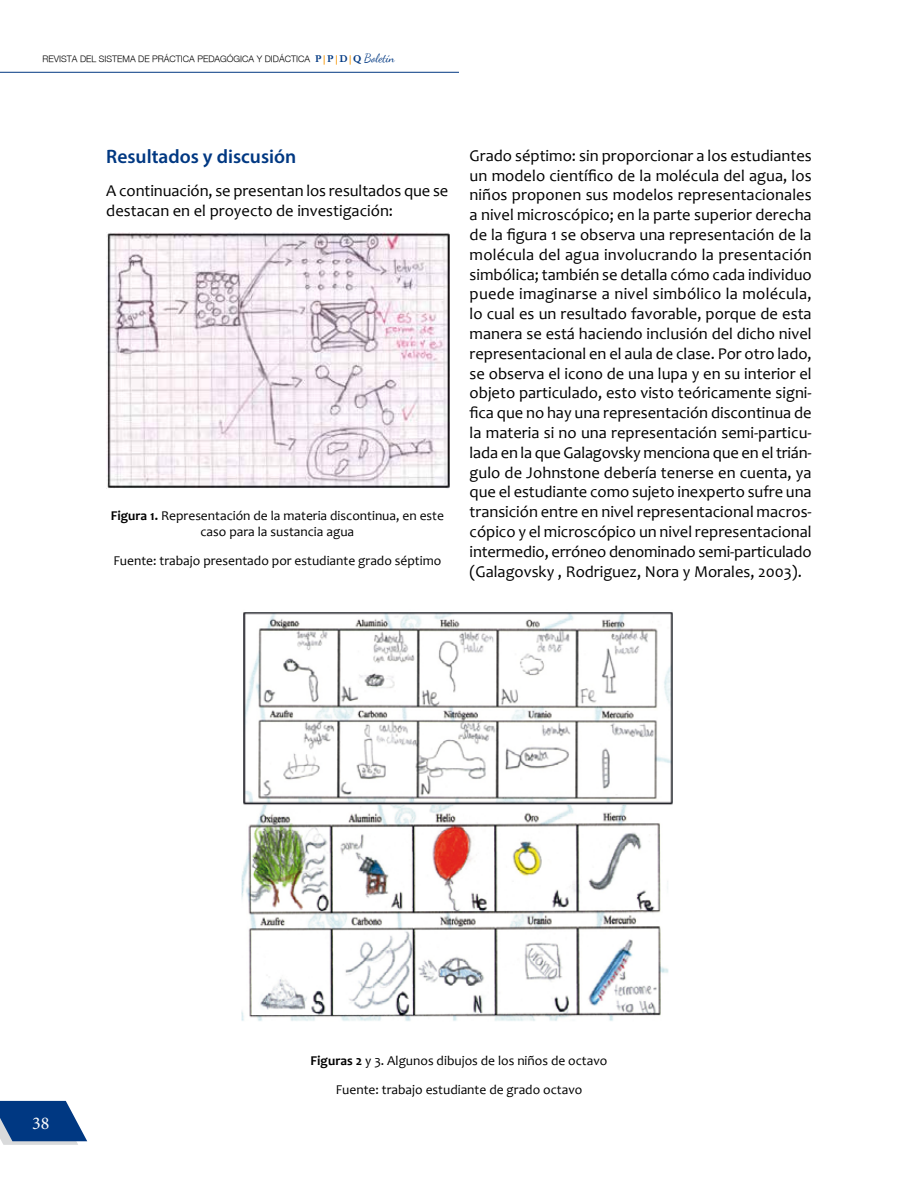
<style>
.page{position:relative;width:918px;height:1188px;background:#fff}
.page>*{position:absolute;margin:0;border:0;box-sizing:border-box;transform-origin:0 0}
.t1{font:600 19.5px "Myriad Pro";color:#003882}
.t2{font:18px "Minion Pro";color:#fff}
.t3{font:16.5px/19.8px "Candara";color:#000}
.t4{font:13.5px/16.2px "Candara";color:#000;text-align:center}
.t5{font:300 9px "Helvetica Neue";color:#000}
.s1{font-family:"Garamond";font-weight:700;font-size:10.5px;color:#003882}
.s2{font-family:"Garamond";font-weight:700;font-size:10.5px;color:#f39400}
.s3{font-family:"Dancing Script OT";font-weight:400;font-size:12px;color:#003882}
.s4{font-weight:700}
</style>
<div class="page">
<svg style="left:0;top:1101px;width:87px;height:44px;background:#37629b"></svg>
<hr style="left:0;top:72px;width:459px;height:1px;background:#003882">
<img style="left:107px;top:232px;width:343px;height:256px">
<img style="left:241px;top:612px;width:432px;height:409px">
<p class="t5" style="left:43px;top:53px;width:354px">REVISTA DEL SISTEMA DE PRÁCTICA PEDAGÓGICA Y DIDÁCTICA <span class="s1">P</span><span class="s2">|</span><span class="s1">P</span><span class="s2">|</span><span class="s1">D</span><span class="s2">|</span><span class="s1">Q</span> <span class="s3">Boletín</span></p>
<p class="t1" style="left:106px;top:144px;width:192px">Resultados y discusión</p>
<p class="t3" style="left:106px;top:181px;width:344px">A continuación, se presentan los resultados que se destacan en el proyecto de investigación:</p>
<p class="t4" style="left:111px;top:508px;width:335px"><span class="s4">Figura 1.</span> Representación de la materia discontinua, en este caso para la sustancia agua</p>
<p class="t4" style="left:113px;top:553px;width:329px">Fuente: trabajo presentado por estudiante grado séptimo</p>
<p class="t3" style="left:470px;top:146px;width:344px;text-align:justify">Grado séptimo: sin proporcionar a los estudiantes un modelo científico de la molécula del agua, los niños proponen sus modelos representacionales a nivel microscópico; en la parte superior derecha de la figura 1 se observa una representación de la molécula del agua involucrando la presentación simbólica; también se detalla cómo cada individuo puede imaginarse a nivel simbólico la molécula, lo cual es un resultado favorable, porque de esta manera se está haciendo inclusión del dicho nivel representacional en el aula de clase. Por otro lado, se observa el icono de una lupa y en su interior el objeto particulado, esto visto teóricamente signi&shy;fica que no hay una representación discontinua de la materia si no una representación semi-particu&shy;lada en la que Galagovsky menciona que en el trián&shy;gulo de Johnstone debería tenerse en cuenta, ya que el estudiante como sujeto inexperto sufre una transición entre en nivel representacional macros&shy;cópico y el microscópico un nivel representacional intermedio, erróneo denominado semi-particulado (Galagovsky , Rodriguez, Nora y Morales, 2003).</p>
<p class="t2" style="left:32px;top:1112px;width:19px">38</p>
<p class="t4" style="left:311px;top:1046px;width:298px;line-height:29px"><span class="s4">Figuras 2</span> y 3. Algunos dibujos de los niños de octavo<br>Fuente: trabajo estudiante de grado octavo</p>
</div>
